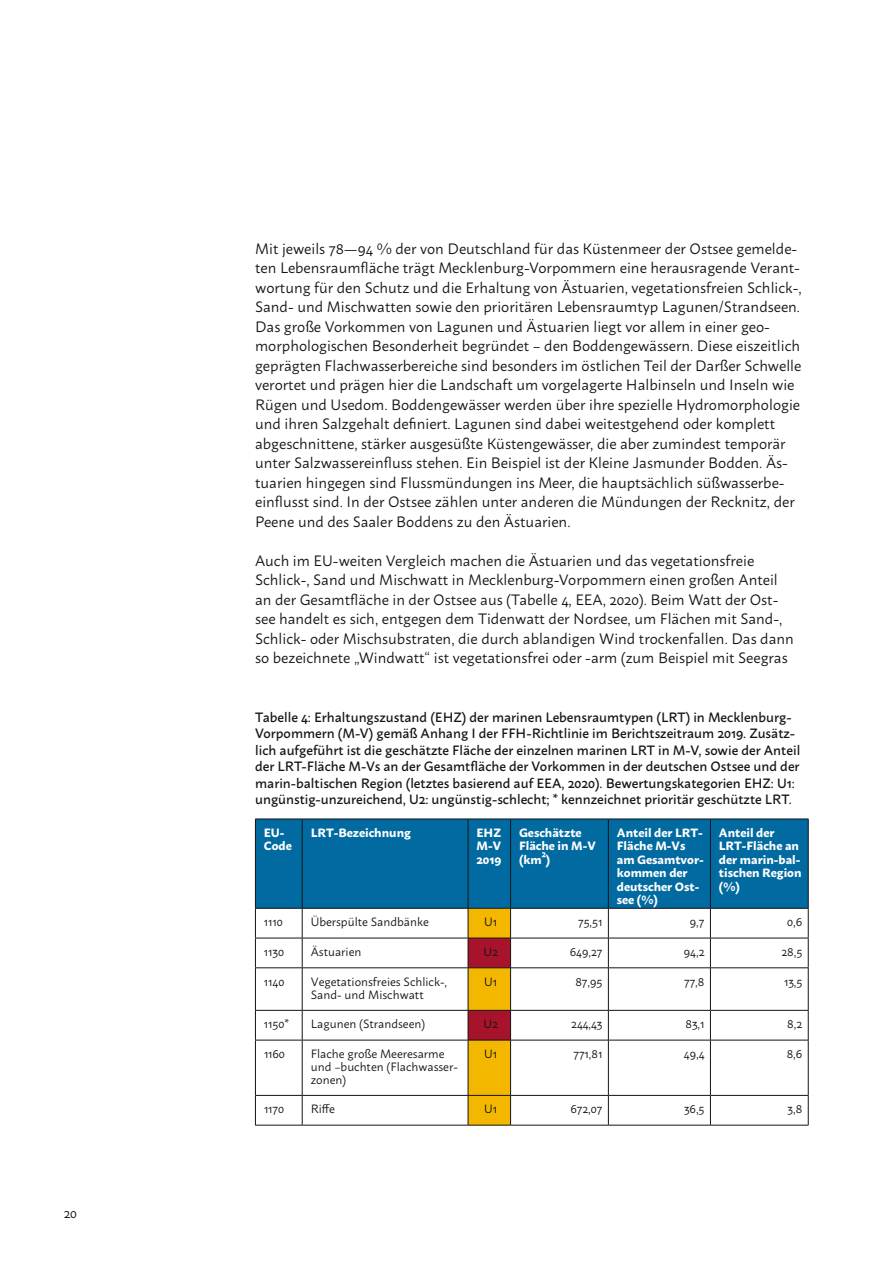
<style>
.page{position:relative;width:893px;height:1263px;background:#fff}
.page>*{position:absolute;margin:0;border:0;box-sizing:border-box;transform-origin:0 0}
.t1{font:15px/19.5px "Macho";color:#131413}
.t2{font:500 13.5px/16.5px "Macho";color:#131413}
.t3{font:13.5px "Macho";color:#131413}
.t4{font:12px/12.9px "Macho";color:#131413}
.t5{font:700 12px/13.5px "Macho";color:#fff}
</style>
<div class="page">
<div style="left:256px;top:820px;width:552px;height:88px;background:#006aa1"></div>
<hr style="left:255px;top:819px;width:47px;height:1px;background:#131413">
<hr style="left:255px;top:819px;width:1px;height:89px;background:#131413">
<hr style="left:302px;top:819px;width:166px;height:1px;background:#131413">
<hr style="left:302px;top:819px;width:1px;height:89px;background:#131413">
<hr style="left:468px;top:819px;width:43px;height:1px;background:#131413">
<hr style="left:468px;top:819px;width:1px;height:89px;background:#131413">
<hr style="left:511px;top:819px;width:97px;height:1px;background:#131413">
<hr style="left:510px;top:819px;width:1px;height:89px;background:#131413">
<hr style="left:608px;top:819px;width:102px;height:1px;background:#131413">
<hr style="left:608px;top:819px;width:1px;height:89px;background:#131413">
<hr style="left:710px;top:819px;width:98px;height:1px;background:#131413">
<hr style="left:710px;top:819px;width:1px;height:89px;background:#131413">
<hr style="left:808px;top:819px;width:1px;height:89px;background:#131413">
<hr style="left:255px;top:908px;width:47px;height:1px;background:#131413">
<hr style="left:255px;top:908px;width:1px;height:30px;background:#131413">
<hr style="left:302px;top:908px;width:166px;height:1px;background:#131413">
<hr style="left:302px;top:908px;width:1px;height:30px;background:#131413">
<hr style="left:511px;top:908px;width:97px;height:1px;background:#131413">
<hr style="left:608px;top:908px;width:102px;height:1px;background:#131413">
<hr style="left:608px;top:908px;width:1px;height:30px;background:#131413">
<hr style="left:710px;top:908px;width:98px;height:1px;background:#131413">
<hr style="left:710px;top:908px;width:1px;height:30px;background:#131413">
<hr style="left:808px;top:908px;width:1px;height:30px;background:#131413">
<hr style="left:255px;top:938px;width:47px;height:1px;background:#131413">
<svg style="left:255px;top:938px;width:1px;height:29px"></svg>
<hr style="left:302px;top:938px;width:166px;height:1px;background:#131413">
<svg style="left:302px;top:938px;width:1px;height:29px"></svg>
<hr style="left:511px;top:938px;width:97px;height:1px;background:#131413">
<hr style="left:608px;top:938px;width:102px;height:1px;background:#131413">
<svg style="left:608px;top:938px;width:1px;height:29px"></svg>
<hr style="left:710px;top:938px;width:98px;height:1px;background:#131413">
<svg style="left:710px;top:938px;width:1px;height:29px"></svg>
<svg style="left:808px;top:938px;width:1px;height:29px"></svg>
<hr style="left:255px;top:967px;width:47px;height:1px;background:#131413">
<hr style="left:255px;top:968px;width:1px;height:42px;background:#131413">
<hr style="left:302px;top:967px;width:166px;height:1px;background:#131413">
<hr style="left:302px;top:968px;width:1px;height:42px;background:#131413">
<hr style="left:511px;top:967px;width:97px;height:1px;background:#131413">
<hr style="left:608px;top:967px;width:102px;height:1px;background:#131413">
<hr style="left:608px;top:968px;width:1px;height:42px;background:#131413">
<hr style="left:710px;top:967px;width:98px;height:1px;background:#131413">
<hr style="left:710px;top:968px;width:1px;height:42px;background:#131413">
<hr style="left:808px;top:968px;width:1px;height:42px;background:#131413">
<hr style="left:255px;top:1010px;width:47px;height:1px;background:#131413">
<svg style="left:255px;top:1011px;width:1px;height:29px"></svg>
<hr style="left:302px;top:1010px;width:166px;height:1px;background:#131413">
<svg style="left:302px;top:1011px;width:1px;height:29px"></svg>
<hr style="left:511px;top:1010px;width:97px;height:1px;background:#131413">
<hr style="left:608px;top:1010px;width:102px;height:1px;background:#131413">
<svg style="left:608px;top:1011px;width:1px;height:29px"></svg>
<hr style="left:710px;top:1010px;width:98px;height:1px;background:#131413">
<svg style="left:710px;top:1011px;width:1px;height:29px"></svg>
<svg style="left:808px;top:1011px;width:1px;height:29px"></svg>
<hr style="left:255px;top:1040px;width:47px;height:1px;background:#131413">
<hr style="left:255px;top:1040px;width:1px;height:55px;background:#131413">
<hr style="left:302px;top:1040px;width:166px;height:1px;background:#131413">
<hr style="left:302px;top:1040px;width:1px;height:55px;background:#131413">
<hr style="left:511px;top:1040px;width:97px;height:1px;background:#131413">
<hr style="left:608px;top:1040px;width:102px;height:1px;background:#131413">
<hr style="left:608px;top:1040px;width:1px;height:55px;background:#131413">
<hr style="left:710px;top:1040px;width:98px;height:1px;background:#131413">
<hr style="left:710px;top:1040px;width:1px;height:55px;background:#131413">
<hr style="left:808px;top:1040px;width:1px;height:55px;background:#131413">
<hr style="left:255px;top:1095px;width:47px;height:1px;background:#131413">
<svg style="left:255px;top:1096px;width:1px;height:29px"></svg>
<hr style="left:302px;top:1095px;width:166px;height:1px;background:#131413">
<svg style="left:302px;top:1096px;width:1px;height:29px"></svg>
<hr style="left:511px;top:1095px;width:97px;height:1px;background:#131413">
<svg style="left:468px;top:908px;width:43px;height:217px;background:#d1830c"></svg>
<hr style="left:608px;top:1095px;width:102px;height:1px;background:#131413">
<svg style="left:608px;top:1096px;width:1px;height:29px"></svg>
<hr style="left:710px;top:1095px;width:98px;height:1px;background:#131413">
<svg style="left:710px;top:1096px;width:1px;height:29px"></svg>
<svg style="left:808px;top:1096px;width:1px;height:29px"></svg>
<hr style="left:255px;top:1125px;width:47px;height:1px;background:#131413">
<hr style="left:302px;top:1125px;width:166px;height:1px;background:#131413">
<hr style="left:468px;top:1125px;width:43px;height:1px;background:#131413">
<hr style="left:511px;top:1125px;width:97px;height:1px;background:#131413">
<hr style="left:608px;top:1125px;width:102px;height:1px;background:#131413">
<hr style="left:710px;top:1125px;width:98px;height:1px;background:#131413">
<p class="t3" style="left:64px;top:1201px;width:15px">20</p>
<p class="t1" style="left:255px;top:237px;width:548px">Mit jeweils 78—94 % der von Deutschland für das Küstenmeer der Ostsee gemelde&shy;ten Lebensraumfläche trägt Mecklenburg-Vorpommern eine herausragende Verant&shy;wortung für den Schutz und die Erhaltung von Ästuarien, vegetationsfreien Schlick-, Sand- und Mischwatten sowie den prioritären Lebensraumtyp Lagunen/Strandseen.<br>Das große Vorkommen von Lagunen und Ästuarien liegt vor allem in einer geo&shy;morphologischen Besonderheit begründet – den Boddengewässern. Diese eiszeitlich geprägten Flachwasserbereiche sind besonders im östlichen Teil der Darßer Schwelle verortet und prägen hier die Landschaft um vorgelagerte Halbinseln und Inseln wie Rügen und Usedom. Boddengewässer werden über ihre spezielle Hydromorphologie und ihren Salzgehalt definiert. Lagunen sind dabei weitestgehend oder komplett abgeschnittene, stärker ausgesüßte Küstengewässer, die aber zumindest temporär unter Salzwassereinfluss stehen. Ein Beispiel ist der Kleine Jasmunder Bodden. Äs&shy;tuarien hingegen sind Flussmündungen ins Meer, die hauptsächlich süßwasserbe&shy;einflusst sind. In der Ostsee zählen unter anderen die Mündungen der Recknitz, der Peene und des Saaler Boddens zu den Ästuarien.</p>
<p class="t1" style="left:255px;top:549px;width:540px">Auch im EU-weiten Vergleich machen die Ästuarien und das vegetationsfreie Schlick-, Sand und Mischwatt in Mecklenburg-Vorpommern einen großen Anteil an der Gesamtfläche in der Ostsee aus (Tabelle 4, EEA, 2020). Beim Watt der Ost&shy;see handelt es sich, entgegen dem Tidenwatt der Nordsee, um Flächen mit Sand-, Schlick- oder Mischsubstraten, die durch ablandigen Wind trockenfallen. Das dann so bezeichnete „Windwatt“ ist vegetationsfrei oder -arm (zum Beispiel mit Seegras</p>
<p class="t2" style="left:255px;top:707px;width:547px">Tabelle 4: Erhaltungszustand (EHZ) der marinen Lebensraumtypen (LRT) in Mecklenburg-Vorpommern (M-V) gemäß Anhang I der FFH-Richtlinie im Berichtszeitraum 2019. Zusätz&shy;lich aufgeführt ist die geschätzte Fläche der einzelnen marinen LRT in M-V, sowie der Anteil der LRT-Fläche M-Vs an der Gesamtfläche der Vorkommen in der deutschen Ostsee und der marin-baltischen Region (letztes basierend auf EEA, 2020). Bewertungskategorien EHZ: U1: ungünstig-unzureichend, U2: ungünstig-schlecht; * kennzeichnet prioritär geschützte LRT.</p>
<p class="t5" style="left:264px;top:824px;width:29px">EU-<br>Code</p>
<p class="t5" style="left:311px;top:824px;width:102px">LRT-Bezeichnung</p>
<p class="t5" style="left:477px;top:824px;width:26px;text-align:justify">EHZ M-V 2019</p>
<p class="t5" style="left:519px;top:824px;width:78px">Geschätzte<br>Fläche in M-V (km²)</p>
<p class="t5" style="left:617px;top:824px;width:88px">Anteil der LRT-<br>Fläche M-Vs am Gesamtvor&shy;kommen der deutscher Ost&shy;see (%)</p>
<p class="t5" style="left:719px;top:824px;width:84px">Anteil der<br>LRT-Fläche an der marin-bal&shy;tischen Region (%)</p>
<p class="t4" style="left:264px;top:914px;width:20px">1110</p>
<p class="t4" style="left:311px;top:914px;width:120px">Überspülte Sandbänke</p>
<p class="t4" style="left:484px;top:914px;width:14px">U1</p>
<p class="t4" style="left:578px;top:914px;width:26px">75,51</p>
<p class="t4" style="left:690px;top:914px;width:16px">9,7</p>
<p class="t4" style="left:787px;top:914px;width:16px">0,6</p>
<p class="t4" style="left:264px;top:944px;width:22px">1130</p>
<p class="t4" style="left:311px;top:944px;width:52px">Ästuarien</p>
<p class="t4" style="left:483px;top:944px;width:16px">U2</p>
<p class="t4" style="left:570px;top:944px;width:34px">649,27</p>
<p class="t4" style="left:684px;top:944px;width:22px">94,2</p>
<p class="t4" style="left:781px;top:944px;width:22px">28,5</p>
<p class="t4" style="left:264px;top:974px;width:22px">1140</p>
<p class="t4" style="left:311px;top:974px;width:138px">Vegetationsfreies Schlick-,<br>Sand- und Mischwatt</p>
<p class="t4" style="left:484px;top:974px;width:14px">U1</p>
<p class="t4" style="left:575px;top:974px;width:29px">87,95</p>
<p class="t4" style="left:684px;top:974px;width:22px">77,8</p>
<p class="t4" style="left:784px;top:974px;width:20px">13,5</p>
<p class="t4" style="left:264px;top:1016px;width:27px">1150*</p>
<p class="t4" style="left:311px;top:1016px;width:116px">Lagunen (Strandseen)</p>
<p class="t4" style="left:483px;top:1016px;width:16px">U2</p>
<p class="t4" style="left:571px;top:1016px;width:33px">244,43</p>
<p class="t4" style="left:685px;top:1016px;width:20px">83,1</p>
<p class="t4" style="left:787px;top:1016px;width:16px">8,2</p>
<p class="t4" style="left:264px;top:1046px;width:22px">1160</p>
<p class="t4" style="left:311px;top:1046px;width:149px">Flache große Meeresarme und –buchten (Flachwasser&shy;zonen)</p>
<p class="t4" style="left:484px;top:1046px;width:14px">U1</p>
<p class="t4" style="left:574px;top:1046px;width:30px">771,81</p>
<p class="t4" style="left:684px;top:1046px;width:22px">49,4</p>
<p class="t4" style="left:787px;top:1046px;width:17px">8,6</p>
<p class="t4" style="left:264px;top:1101px;width:22px">1170</p>
<p class="t4" style="left:311px;top:1101px;width:26px">Riffe</p>
<p class="t4" style="left:484px;top:1101px;width:14px">U1</p>
<p class="t4" style="left:571px;top:1101px;width:33px">672,07</p>
<p class="t4" style="left:684px;top:1101px;width:22px">36,5</p>
<p class="t4" style="left:788px;top:1101px;width:16px">3,8</p>
</div>
